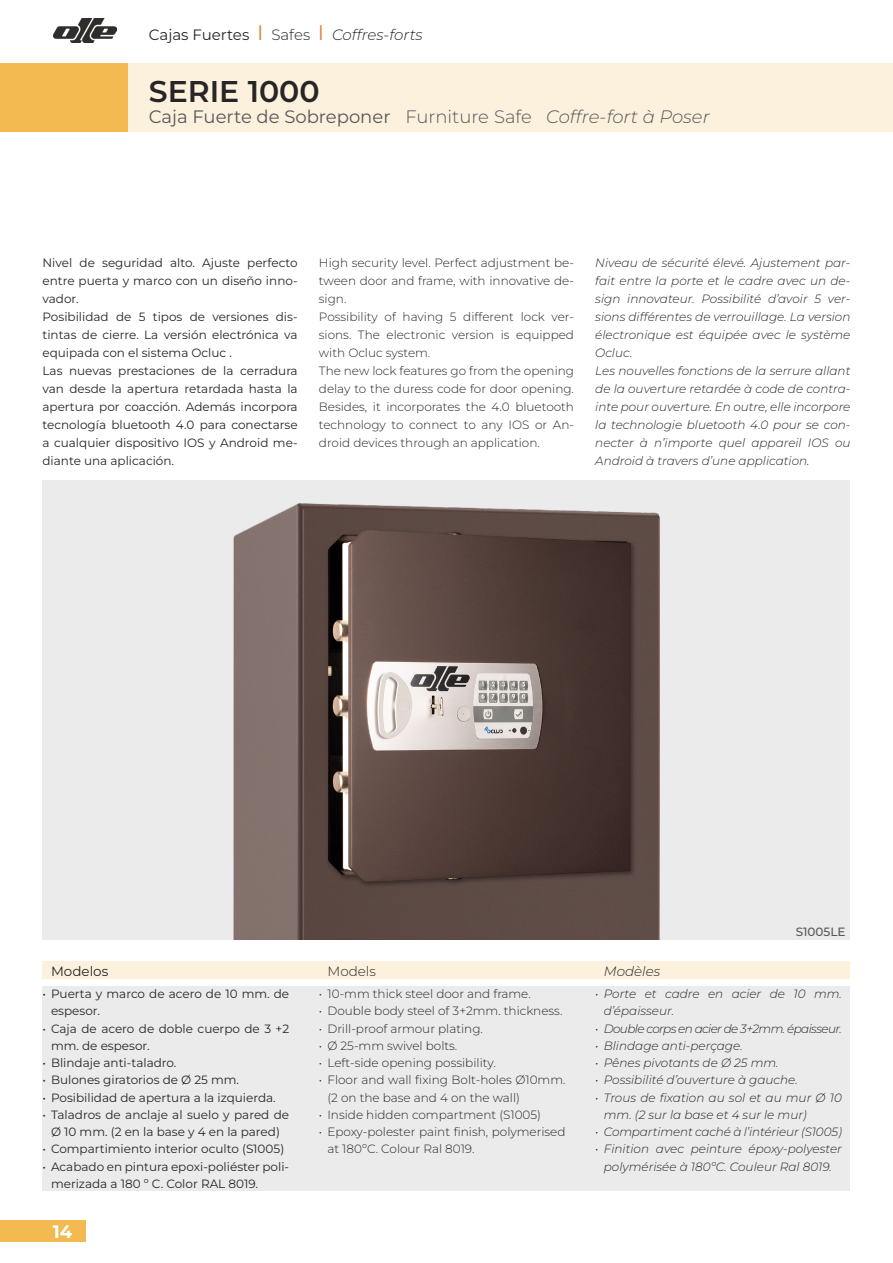
<style>
.page{position:relative;width:893px;height:1263px;background:#fff}
.page>*{position:absolute;margin:0;border:0;box-sizing:border-box;transform-origin:0 0}
.t1{font:600 30px "Montserrat";color:#282526}
.t2{font:18px "Montserrat";color:#57585a}
.t3{font:700 18px "Montserrat";color:#fff}
.t4{font:italic 300 15px "Montserrat";color:#282526}
.t5{font:13.5px "Montserrat";color:#282526}
.t6{font:italic 300 13.5px "Montserrat";color:#282526}
.t7{font:300 13.5px "Montserrat";color:#282526}
.t8{font:12px/18px "Montserrat";color:#282526}
.t9{font:italic 300 12px/18px "Montserrat";color:#282526}
.t10{font:300 12px/18px "Montserrat";color:#282526;text-align:justify}
.t11{font:italic 300 12px "Montserrat";letter-spacing:-.05em;color:#282526}
.t12{font:500 12px "Montserrat";color:#57585a}
.s1{font-weight:400;font-style:normal}
.s2{font-weight:400;font-style:normal;font-size:21px;color:#e0853c}
.s3{font-style:normal}
.s4{font-weight:300}
.s5{font-weight:300;font-style:italic}
</style>
<div class="page">
<div style="left:0;top:64px;width:893px;height:68px;background:#fcf1dc"></div>
<div style="left:0;top:64px;width:128px;height:68px;background:#f2ba51"></div>
<img style="left:53px;top:18px;width:64px;height:25px">
<div style="left:43px;top:986px;width:807px;height:205px;background:#ebebec"></div>
<div style="left:0;top:1220px;width:85px;height:22px;background:#f2ba51"></div>
<div style="left:43px;top:480px;width:807px;height:460px;background:#ebebec"></div>
<img style="left:234px;top:503px;width:425px;height:437px">
<div style="left:43px;top:961px;width:807px;height:17px;background:#fcf1dc"></div>
<p class="t4" style="left:149px;top:25px;width:275px"><span class="s1">Cajas Fuertes</span> <span class="s2">I</span> <span class="s3">Safes</span> <span class="s2">I</span> Coffres-forts</p>
<p class="t1" style="left:149px;top:71px;width:172px">SERIE 1000</p>
<p class="t2" style="left:149px;top:105px;width:562px">Caja Fuerte de Sobreponer <span class="s4">Furniture Safe</span> <span class="s5">Coffre-fort à Poser</span></p>
<p class="t8" style="left:43px;top:253px;width:257px;text-align:justify">Nivel de seguridad alto. Ajuste perfecto entre puerta y marco con un diseño inno&shy;vador.</p>
<p class="t8" style="left:43px;top:307px;width:257px;text-align:justify">Posibilidad de 5 tipos de versiones dis&shy;tintas de cierre. La versión electrónica va equipada con el sistema Ocluc .</p>
<p class="t8" style="left:43px;top:361px;width:257px;text-align:justify">Las nuevas prestaciones de la cerradura van desde la apertura retardada hasta la apertura por coacción. Además incorpora tecnología bluetooth 4.0 para conectarse a cualquier dispositivo IOS y Android me&shy;diante una aplicación.</p>
<p class="t10" style="left:319px;top:253px;width:257px">High security level. Perfect adjustment be&shy;tween door and frame, with innovative de&shy;sign.</p>
<p class="t10" style="left:319px;top:307px;width:257px">Possibility of having 5 different lock ver&shy;sions. The electronic version is equipped with Ocluc system.</p>
<p class="t10" style="left:319px;top:361px;width:257px">The new lock features go from the opening delay to the duress code for door opening.<br>Besides, it incorporates the 4.0 bluetooth technology to connect to any IOS or An&shy;droid devices through an application.</p>
<p class="t9" style="left:595px;top:253px;width:257px;text-align:justify">Niveau de sécurité élevé. Ajustement par&shy;fait entre la porte et le cadre avec un de&shy;sign innovateur. Possibilité d’avoir 5 ver&shy;sions différentes de verrouillage. La version électronique est équipée avec le système Ocluc.</p>
<p class="t9" style="left:595px;top:361px;width:257px;text-align:justify">Les nouvelles fonctions de la serrure allant de la ouverture retardée à code de contra&shy;inte pour ouverture. En outre, elle incorpore la technologie bluetooth 4.0 pour se con&shy;necter à n’importe quel appareil IOS ou Android à travers d’une application.</p>
<p class="t12" style="left:796px;top:924px;width:51px">S1005LE</p>
<p class="t5" style="left:51px;top:962px;width:59px">Modelos</p>
<p class="t7" style="left:327px;top:962px;width:50px">Models</p>
<p class="t6" style="left:604px;top:962px;width:58px">Modèles</p>
<p class="t8" style="left:51px;top:985px;width:240px;line-height:17.2px;text-indent:-9px">• Puerta y marco de acero de 10 mm. de espesor.</p>
<p class="t8" style="left:51px;top:1019px;width:240px;line-height:17.2px;text-indent:-9px">• Caja de acero de doble cuerpo de 3 +2 mm. de espesor.</p>
<p class="t8" style="left:43px;top:1054px;width:135px">• Blindaje anti-taladro.</p>
<p class="t8" style="left:43px;top:1071px;width:198px">• Bulones giratorios de Ø 25 mm.</p>
<p class="t8" style="left:43px;top:1088px;width:235px">• Posibilidad de apertura a la izquierda.</p>
<p class="t8" style="left:43px;top:1106px;width:248px;line-height:17.2px;text-align:center">• Taladros de anclaje al suelo y pared de<br>Ø 10 mm. (2 en la base y 4 en la pared)</p>
<p class="t8" style="left:43px;top:1140px;width:243px">• Compartimiento interior oculto (S1005)</p>
<p class="t8" style="left:51px;top:1157px;width:240px;line-height:17.2px;text-indent:-9px">• Acabado en pintura epoxi-poliéster poli&shy;merizada a 180 º C. Color RAL 8019.</p>
<p class="t3" style="left:53px;top:1219px;width:21px">14</p>
<p class="t10" style="left:319px;top:985px;width:213px">• 10-mm thick steel door and frame.</p>
<p class="t10" style="left:319px;top:1002px;width:245px">• Double body steel of 3+2mm. thickness.</p>
<p class="t10" style="left:319px;top:1019px;width:166px">• Drill-proof armour plating.</p>
<p class="t10" style="left:319px;top:1036px;width:140px">• Ø 25-mm swivel bolts.</p>
<p class="t10" style="left:319px;top:1054px;width:178px">• Left-side opening possibility.</p>
<p class="t10" style="left:327px;top:1071px;width:240px;line-height:17.2px;text-indent:-9px">• Floor and wall fixing Bolt-holes Ø10mm. (2 on the base and 4 on the wall)</p>
<p class="t10" style="left:319px;top:1105px;width:224px">• Inside hidden compartment (S1005)</p>
<p class="t10" style="left:327px;top:1123px;width:240px;line-height:17.2px;text-indent:-9px">• Epoxy-polester paint finish, polymerised at 180ºC. Colour Ral 8019.</p>
<p class="t9" style="left:604px;top:985px;width:240px;line-height:17.2px;text-indent:-9px">• Porte et cadre en acier de 10 mm. d’épaisseur.</p>
<p class="t11" style="left:595px;top:1020px;width:248px">• Double corps en acier de 3+2mm. épaisseur.</p>
<p class="t9" style="left:595px;top:1036px;width:149px">• Blindage anti-perçage.</p>
<p class="t9" style="left:595px;top:1054px;width:185px">• Pênes pivotants de Ø 25 mm.</p>
<p class="t9" style="left:595px;top:1071px;width:204px">• Possibilité d’ouverture à gauche.</p>
<p class="t9" style="left:604px;top:1088px;width:240px;line-height:17.2px;text-indent:-9px">• Trous de fixation au sol et au mur Ø 10 mm. (2 sur la base et 4 sur le mur)</p>
<p class="t9" style="left:595px;top:1123px;width:248px">• Compartiment caché à l’intérieur (S1005)</p>
<p class="t9" style="left:595px;top:1140px;width:248px;line-height:17.2px;text-align:center">• Finition avec peinture époxy-polyester polymérisée à 180ºC. Couleur Ral 8019.</p>
</div>
